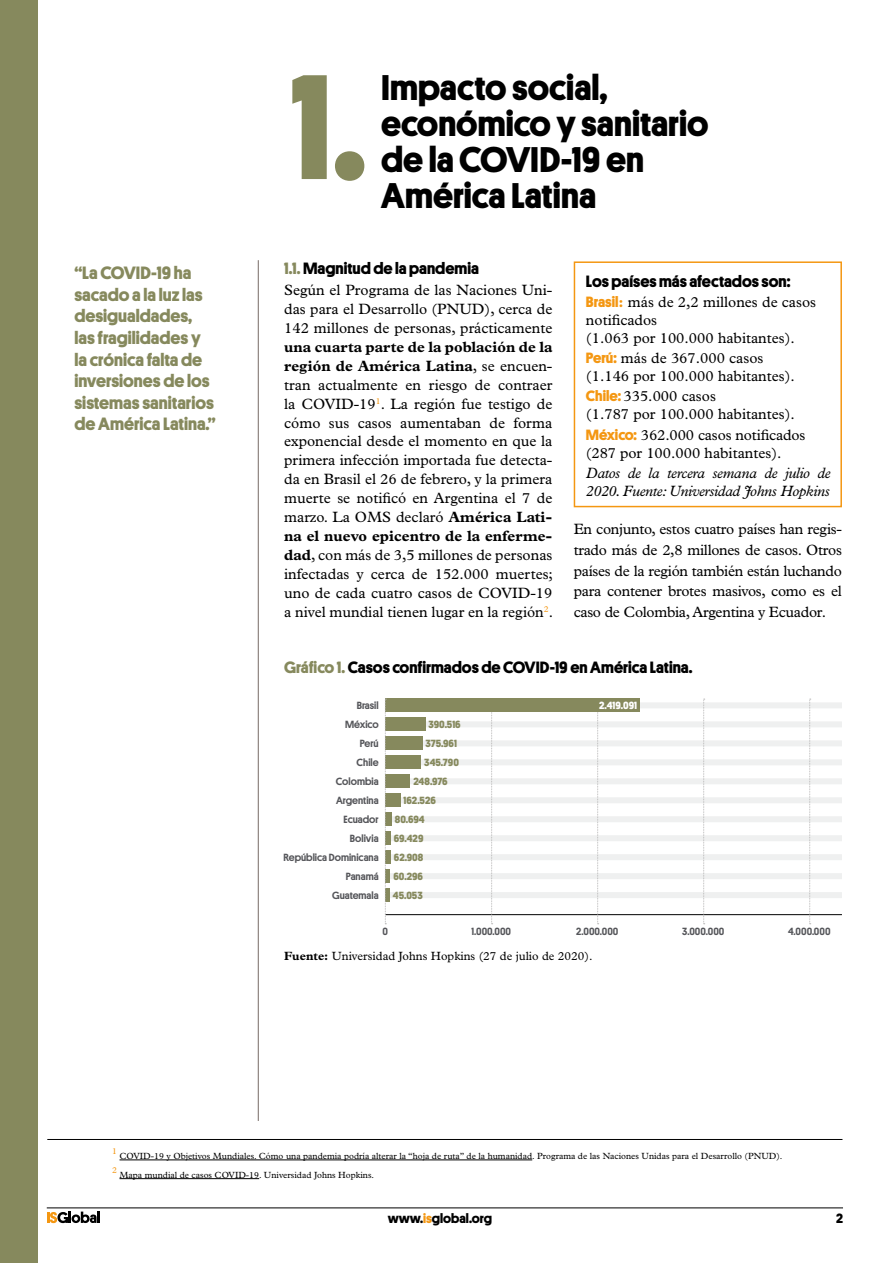
<style>
.page{position:relative;width:893px;height:1263px;background:#fff}
.page>*{position:absolute;margin:0;border:0;box-sizing:border-box;transform-origin:0 0}
.t1{font:700 150px "Platform";color:#86895d}
.t2{font:700 36px/36px "Platform";color:#000}
.t3{font:700 18px/21.6px "Platform";color:#86895d}
.t4{font:700 16.5px "Platform";color:#000}
.t5{font:15px/18.9px "Plantin";color:#000}
.t6{font:italic 15px/18px "Plantin";letter-spacing:-.02em;color:#000}
.t7{font:700 13.5px "Platform";color:#000}
.t8{font:12px "Plantin";color:#000}
.t9{font:500 10.5px/19px "Platform";color:#55565a;text-align:right}
.t10{font:700 10.5px/18.9px "Platform";color:#86895d;text-align:justify}
.t11{font:700 10.5px "Platform";color:#fff}
.t12{font:9px "Plantin";color:#000}
.t13{font:8.7px "Plantin";color:#f49712}
.s1{color:#86895d}
.s2{font-weight:700}
.s3{font-family:"Platform";font-weight:700;color:#f49712}
.s4{font-weight:700;color:#f49712}
.s5{color:#f49712}
</style>
<div class="page">
<svg style="left:47px;top:1211px;width:53px;height:12px"></svg>
<hr style="left:47px;top:1207px;width:796px;height:1px;background:#000">
<div style="left:0;top:0;width:37px;height:1263px;background:#86895d"></div>
<hr style="left:258px;top:260px;width:1px;height:861px;background:#867b77">
<hr style="left:120px;top:1159px;width:412px;height:1px;background:#000">
<hr style="left:120px;top:1178px;width:139px;height:1px;background:#000">
<hr style="left:47px;top:1139px;width:795px;height:1px;background:#000">
<div style="left:385px;top:892px;width:457px;height:6px;background:#eff0f0"></div>
<div style="left:385px;top:873px;width:457px;height:6px;background:#eff0f0"></div>
<div style="left:385px;top:835px;width:457px;height:6px;background:#eff0f0"></div>
<div style="left:385px;top:854px;width:457px;height:6px;background:#eff0f0"></div>
<div style="left:385px;top:816px;width:457px;height:6px;background:#eff0f0"></div>
<div style="left:385px;top:797px;width:457px;height:6px;background:#eff0f0"></div>
<div style="left:385px;top:778px;width:457px;height:6px;background:#eff0f0"></div>
<div style="left:385px;top:759px;width:457px;height:6px;background:#eff0f0"></div>
<div style="left:385px;top:740px;width:457px;height:6px;background:#eff0f0"></div>
<div style="left:385px;top:721px;width:457px;height:6px;background:#eff0f0"></div>
<div style="left:385px;top:702px;width:457px;height:6px;background:#eff0f0"></div>
<hr style="left:385px;top:914px;width:457px;height:1px;background:#000">
<svg style="left:809px;top:699px;width:2px;height:225px"></svg>
<svg style="left:703px;top:699px;width:2px;height:225px"></svg>
<svg style="left:597px;top:712px;width:2px;height:212px"></svg>
<svg style="left:491px;top:712px;width:2px;height:212px"></svg>
<div style="left:385px;top:699px;width:255px;height:13px;background:#86895d"></div>
<div style="left:385px;top:718px;width:40px;height:13px;background:#86895d"></div>
<div style="left:385px;top:737px;width:37px;height:13px;background:#86895d"></div>
<div style="left:385px;top:755px;width:36px;height:14px;background:#86895d"></div>
<div style="left:385px;top:775px;width:25px;height:13px;background:#86895d"></div>
<div style="left:385px;top:794px;width:15px;height:13px;background:#86895d"></div>
<div style="left:385px;top:812px;width:7px;height:13px;background:#86895d"></div>
<div style="left:385px;top:832px;width:6px;height:13px;background:#86895d"></div>
<div style="left:385px;top:850px;width:6px;height:14px;background:#86895d"></div>
<div style="left:385px;top:869px;width:5px;height:14px;background:#86895d"></div>
<div style="left:385px;top:888px;width:5px;height:14px;background:#86895d"></div>
<svg style="left:385px;top:699px;width:1px;height:225px"></svg>
<div style="left:574px;top:261px;width:268px;height:246px;border:2px solid #f49712"></div>
<p class="t3" style="left:74px;top:261px;width:143px">“La COVID-19 ha sacado a la luz las desigualdades, las fragilidades y la crónica falta de inversiones de los sistemas sanitarios de América Latina.”</p>
<h1 class="t1" style="left:291px;top:17px;width:78px">1.</h1>
<h2 class="t2" style="left:381px;top:67px;width:329px">Impacto social, económico y sanitario de la COVID-19 en<br>América Latina</h2>
<p class="t4" style="left:284px;top:256px;width:196px"><span class="s1">1.1.</span> Magnitud de la pandemia</p>
<p class="t5" style="left:284px;top:280px;width:270px;text-align:justify">Según el Programa de las Naciones Uni&shy;das para el Desarrollo (PNUD), cerca de 142 millones de personas, prácticamente</p>
<p class="t5" style="left:284px;top:337px;width:270px;text-align:justify"><span class="s2">una cuarta parte de la población de la región de América Latina</span>, se encuen&shy;tran actualmente en riesgo de contraer la COVID-19<sup>1</sup>. La región fue testigo de cómo sus casos aumentaban de forma exponencial desde el momento en que la primera infección importada fue detecta&shy;da en Brasil el 26 de febrero, y la primera muerte se notificó en Argentina el 7 de marzo. La OMS declaró <span class="s2">América Lati&shy;na el nuevo epicentro de la enferme&shy;dad</span>, con más de 3,5 millones de personas infectadas y cerca de 152.000 muertes; uno de cada cuatro casos de COVID-19 a nivel mundial tienen lugar en la región<sup>2</sup>.</p>
<p class="t4" style="left:586px;top:269px;width:206px">Los países más afectados son:</p>
<p class="t5" style="left:586px;top:293px;width:232px;line-height:18px"><span class="s3">Brasil</span><span class="s4">:</span> más de 2,2 millones de casos notificados<br>(1.063 por 100.000 habitantes).</p>
<p class="t5" style="left:586px;top:349px;width:210px;line-height:18px"><span class="s3">Perú:</span> más de 367.000 casos (1.146 por 100.000 habitantes).</p>
<p class="t5" style="left:586px;top:387px;width:210px;line-height:18px"><span class="s3">Chile:</span> 335.000 casos<br>(1.787 por 100.000 habitantes).</p>
<p class="t5" style="left:586px;top:425px;width:221px;line-height:18px"><span class="s3">México:</span> 362.000 casos notificados (287 por 100.000 habitantes).</p>
<p class="t6" style="left:586px;top:463px;width:246px">Datos de la tercera semana de julio de<br>2020. Fuente: Universidad Johns Hopkins</p>
<p class="t5" style="left:574px;top:519px;width:270px;line-height:20.7px;text-align:justify">En conjunto, estos cuatro países han regis&shy;trado más de 2,8 millones de casos. Otros países de la región también están luchando para contener brotes masivos, como es el caso de Colombia, Argentina y Ecuador.</p>
<p class="t4" style="left:284px;top:655px;width:410px"><span class="s1">Gráfico 1.</span>Casos confirmados de COVID-19 en América Latina.</p>
<p class="t9" style="left:284px;top:695px;width:97px">Brasil<br>México<br>Perú<br>Chile<br>Colombia<br>Argentina<br>Ecuador<br>Bolivia<br>República Dominicana<br>Panamá<br>Guatemala</p>
<p class="t9" style="left:383px;top:921px;width:7px">0</p>
<p class="t9" style="left:471px;top:921px;width:41px">1.000.000</p>
<p class="t9" style="left:576px;top:921px;width:44px">2.000.000</p>
<p class="t9" style="left:682px;top:921px;width:44px">3.000.000</p>
<p class="t9" style="left:788px;top:921px;width:44px">4.000.000</p>
<p class="t8" style="left:284px;top:949px;width:310px"><span class="s2">Fuente:</span> Universidad Johns Hopkins (27 de julio de 2020).</p>
<p class="t11" style="left:599px;top:698px;width:39px">2.419.091</p>
<p class="t10" style="left:429px;top:714px;width:34px">390.516</p>
<p class="t10" style="left:426px;top:733px;width:33px">375.961</p>
<p class="t10" style="left:424px;top:752px;width:36px">345.790</p>
<p class="t10" style="left:413px;top:771px;width:36px">248.976</p>
<p class="t10" style="left:404px;top:790px;width:34px">162.526</p>
<p class="t10" style="left:395px;top:809px;width:31px">80.694</p>
<p class="t10" style="left:393px;top:828px;width:32px">69.429<br>62.908<br>60.296<br>45.053</p>
<p class="t13" style="left:112px;top:1146px;width:6px">1</p>
<p class="t12" style="left:120px;top:1151px;width:665px">COVID-19 y Objetivos Mundiales. Cómo una pandemia podría alterar la “hoja de ruta” de la humanidad. Programa de las Naciones Unidas para el Desarrollo (PNUD).</p>
<p class="t13" style="left:112px;top:1165px;width:6px">2</p>
<p class="t12" style="left:120px;top:1169px;width:256px">Mapa mundial de casos COVID-19. Universidad Johns Hopkins.</p>
<p class="t7" style="left:388px;top:1208px;width:106px">www.<span class="s5">is</span>global.org</p>
<p class="t7" style="left:836px;top:1208px;width:8px">2</p>
</div>
